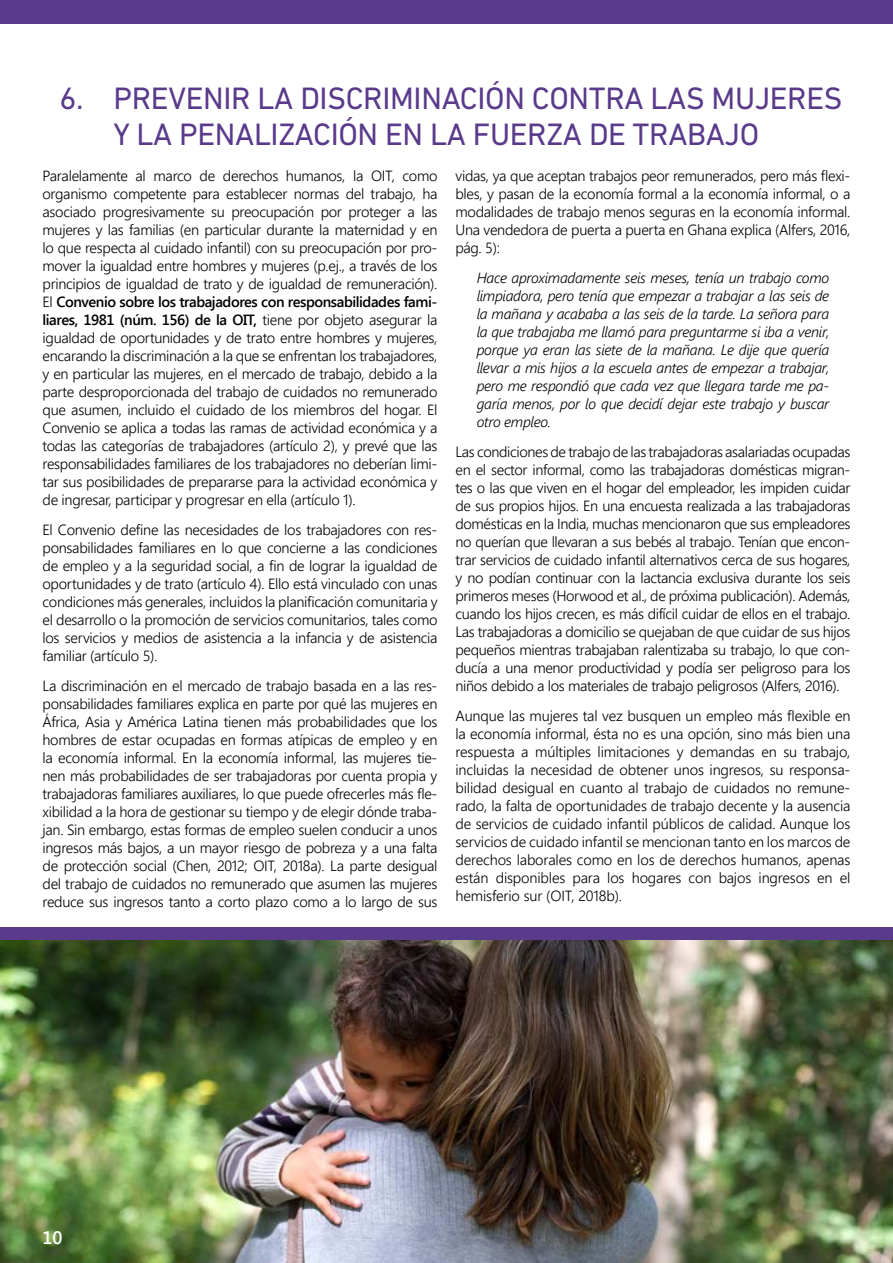
<style>
.page{position:relative;width:893px;height:1263px;background:#fff}
.page>*{position:absolute;margin:0;border:0;box-sizing:border-box;transform-origin:0 0}
.t1{font:31.5px/36px "DIN Next LT Pro";letter-spacing:-.01em;color:#5a3a8b}
.t2{font:600 18px "Segoe UI";color:#fff}
.t3{font:300 14.7px/18px "Segoe UI";letter-spacing:-.02em;color:#000;text-align:justify}
.t4{font:italic 300 14.7px/18px "Segoe UI";letter-spacing:-.02em;color:#000;text-align:justify}
.s1{font-weight:600}
</style>
<div class="page">
<img style="left:0;top:939px;width:893px;height:324px">
<div style="left:0;top:0;width:893px;height:23px;background:#5a3a8b"></div>
<div style="left:0;top:927px;width:893px;height:12px;background:#5a3a8b"></div>
<h1 class="t1" style="left:114px;top:80px;width:730px;text-indent:-54px">6. PREVENIR LA DISCRIMINACIÓN CONTRA LAS MUJERES<br>Y LA PENALIZACIÓN EN LA FUERZA DE TRABAJO</h1>
<p class="t3" style="left:43px;top:166px;width:397px">Paralelamente al marco de derechos humanos, la OIT, como organismo competente para establecer normas del trabajo, ha asociado progresivamente su preocupación por proteger a las mujeres y las familias (en particular durante la maternidad y en lo que respecta al cuidado infantil) con su preocupación por pro&shy;mover la igualdad entre hombres y mujeres (p.ej., a través de los principios de igualdad de trato y de igualdad de remuneración).<br>El <span class="s1">Convenio sobre los trabajadores con responsabilidades fami&shy;liares, 1981 (núm. 156) de la OIT,</span> tiene por objeto asegurar la igualdad de oportunidades y de trato entre hombres y mujeres, encarando la discriminación a la que se enfrentan los trabajadores, y en particular las mujeres, en el mercado de trabajo, debido a la parte desproporcionada del trabajo de cuidados no remunerado que asumen, incluido el cuidado de los miembros del hogar. El Convenio se aplica a todas las ramas de actividad económica y a todas las categorías de trabajadores (artículo 2), y prevé que las responsabilidades familiares de los trabajadores no deberían limi&shy;tar sus posibilidades de prepararse para la actividad económica y de ingresar, participar y progresar en ella (artículo 1).</p>
<p class="t3" style="left:43px;top:520px;width:397px">El Convenio define las necesidades de los trabajadores con res&shy;ponsabilidades familiares en lo que concierne a las condiciones de empleo y a la seguridad social, a fin de lograr la igualdad de oportunidades y de trato (artículo 4). Ello está vinculado con unas condiciones más generales, incluidos la planificación comunitaria y el desarrollo o la promoción de servicios comunitarios, tales como los servicios y medios de asistencia a la infancia y de asistencia familiar (artículo 5).</p>
<p class="t3" style="left:43px;top:676px;width:397px">La discriminación en el mercado de trabajo basada en a las res&shy;ponsabilidades familiares explica en parte por qué las mujeres en África, Asia y América Latina tienen más probabilidades que los hombres de estar ocupadas en formas atípicas de empleo y en la economía informal. En la economía informal, las mujeres tie&shy;nen más probabilidades de ser trabajadoras por cuenta propia y trabajadoras familiares auxiliares, lo que puede ofrecerles más fle&shy;xibilidad a la hora de gestionar su tiempo y de elegir dónde traba&shy;jan. Sin embargo, estas formas de empleo suelen conducir a unos ingresos más bajos, a un mayor riesgo de pobreza y a una falta de protección social (Chen, 2012; OIT, 2018a). La parte desigual del trabajo de cuidados no remunerado que asumen las mujeres reduce sus ingresos tanto a corto plazo como a lo largo de sus</p>
<p class="t3" style="left:455px;top:166px;width:396px">vidas, ya que aceptan trabajos peor remunerados, pero más flexi&shy;bles, y pasan de la economía formal a la economía informal, o a modalidades de trabajo menos seguras en la economía informal.<br>Una vendedora de puerta a puerta en Ghana explica (Alfers, 2016, pág. 5):</p>
<p class="t4" style="left:477px;top:268px;width:354px">Hace aproximadamente seis meses, tenía un trabajo como limpiadora, pero tenía que empezar a trabajar a las seis de la mañana y acababa a las seis de la tarde. La señora para la que trabajaba me llamó para preguntarme si iba a venir, porque ya eran las siete de la mañana. Le dije que quería llevar a mis hijos a la escuela antes de empezar a trabajar, pero me respondió que cada vez que llegara tarde me pa&shy;garía menos, por lo que decidí dejar este trabajo y buscar otro empleo.</p>
<p class="t3" style="left:455px;top:442px;width:396px">Las condiciones de trabajo de las trabajadoras asalariadas ocupadas en el sector informal, como las trabajadoras domésticas migran&shy;tes o las que viven en el hogar del empleador, les impiden cuidar de sus propios hijos. En una encuesta realizada a las trabajadoras domésticas en la India, muchas mencionaron que sus empleadores no querían que llevaran a sus bebés al trabajo. Tenían que encon&shy;trar servicios de cuidado infantil alternativos cerca de sus hogares, y no podían continuar con la lactancia exclusiva durante los seis primeros meses (Horwood et al., de próxima publicación). Además, cuando los hijos crecen, es más difícil cuidar de ellos en el trabajo.<br>Las trabajadoras a domicilio se quejaban de que cuidar de sus hijos pequeños mientras trabajaban ralentizaba su trabajo, lo que con&shy;ducía a una menor productividad y podía ser peligroso para los niños debido a los materiales de trabajo peligrosos (Alfers, 2016).</p>
<p class="t3" style="left:455px;top:706px;width:397px">Aunque las mujeres tal vez busquen un empleo más flexible en la economía informal, ésta no es una opción, sino más bien una respuesta a múltiples limitaciones y demandas en su trabajo, incluidas la necesidad de obtener unos ingresos, su responsa&shy;bilidad desigual en cuanto al trabajo de cuidados no remune&shy;rado, la falta de oportunidades de trabajo decente y la ausencia de servicios de cuidado infantil públicos de calidad. Aunque los servicios de cuidado infantil se mencionan tanto en los marcos de derechos laborales como en los de derechos humanos, apenas están disponibles para los hogares con bajos ingresos en el hemisferio sur (OIT, 2018b).</p>
<p class="t2" style="left:43px;top:1225px;width:21px">10</p>
</div>
